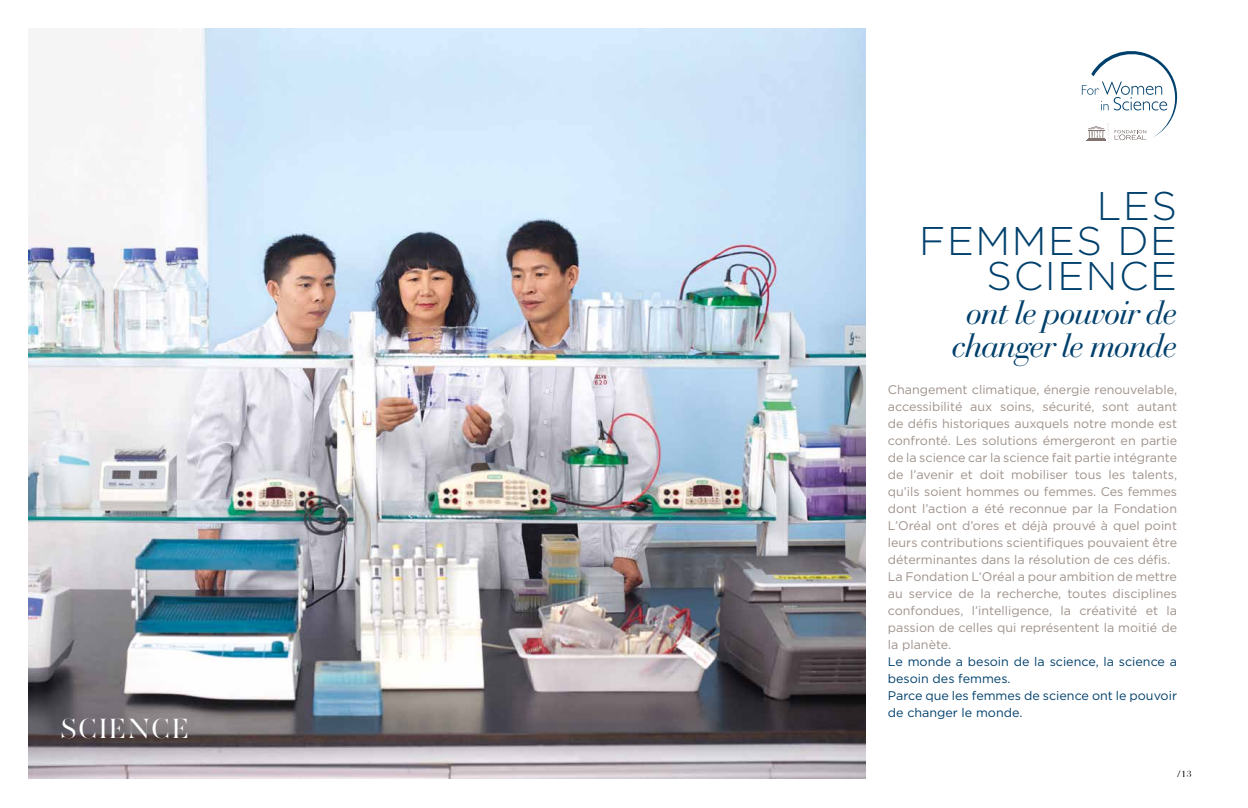
<style>
.page{position:relative;width:1248px;height:808px;background:#fff}
.page>*{position:absolute;margin:0;border:0;box-sizing:border-box;transform-origin:0 0}
.t1{font:300 40px/35px "Gotham";letter-spacing:.04em;color:#00406c;text-align:right}
.t2{font:italic 33px/33.5px "Bauer Bodoni";letter-spacing:-.05em;color:#00406c;text-align:center}
.t3{font:300 28.5px "AW Conqueror Didot";letter-spacing:.04em;color:#fff}
.t4{font:12.5px/17px "Gotham";color:#9f928b}
.t5{font:12.5px/17px "Gotham";color:#00406c}
.t6{font:9px "Bauer Bodoni";color:#000}
</style>
<div class="page">
<svg style="left:1081px;top:51px;width:97px;height:92px"></svg>
<img style="left:28px;top:28px;width:837px;height:750px">
<h3 class="t3" style="left:60px;top:707px;width:132px">SCIENCE</h3>
<h1 class="t1" style="left:919px;top:187px;width:259px">LES<br>FEMMES DE<br>SCIENCE</h1>
<h2 class="t2" style="left:951px;top:296px;width:227px">ont le pouvoir de changer le monde</h2>
<p class="t4" style="left:887px;top:381px;width:291px">Changement climatique, énergie renouvelable, accessibilité aux soins, sécurité, sont autant de défis historiques auxquels notre monde est confronté. Les solutions émergeront en partie de la science car la science fait partie intégrante de l’avenir et doit mobiliser tous les talents, qu’ils soient hommes ou femmes. Ces femmes dont l’action a été reconnue par la Fondation L’Oréal ont d’ores et déjà prouvé à quel point leurs contributions scientifiques pouvaient être déterminantes dans la résolution de ces défis.<br>La Fondation L’Oréal a pour ambition de mettre au service de la recherche, toutes disciplines confondues, l’intelligence, la créativité et la passion de celles qui représentent la moitié de la planète.</p>
<p class="t5" style="left:887px;top:653px;width:291px">Le monde a besoin de la science, la science a besoin des femmes.<br>Parce que les femmes de science ont le pouvoir de changer le monde.</p>
<p class="t6" style="left:1176px;top:768px;width:16px">/13</p>
</div>
